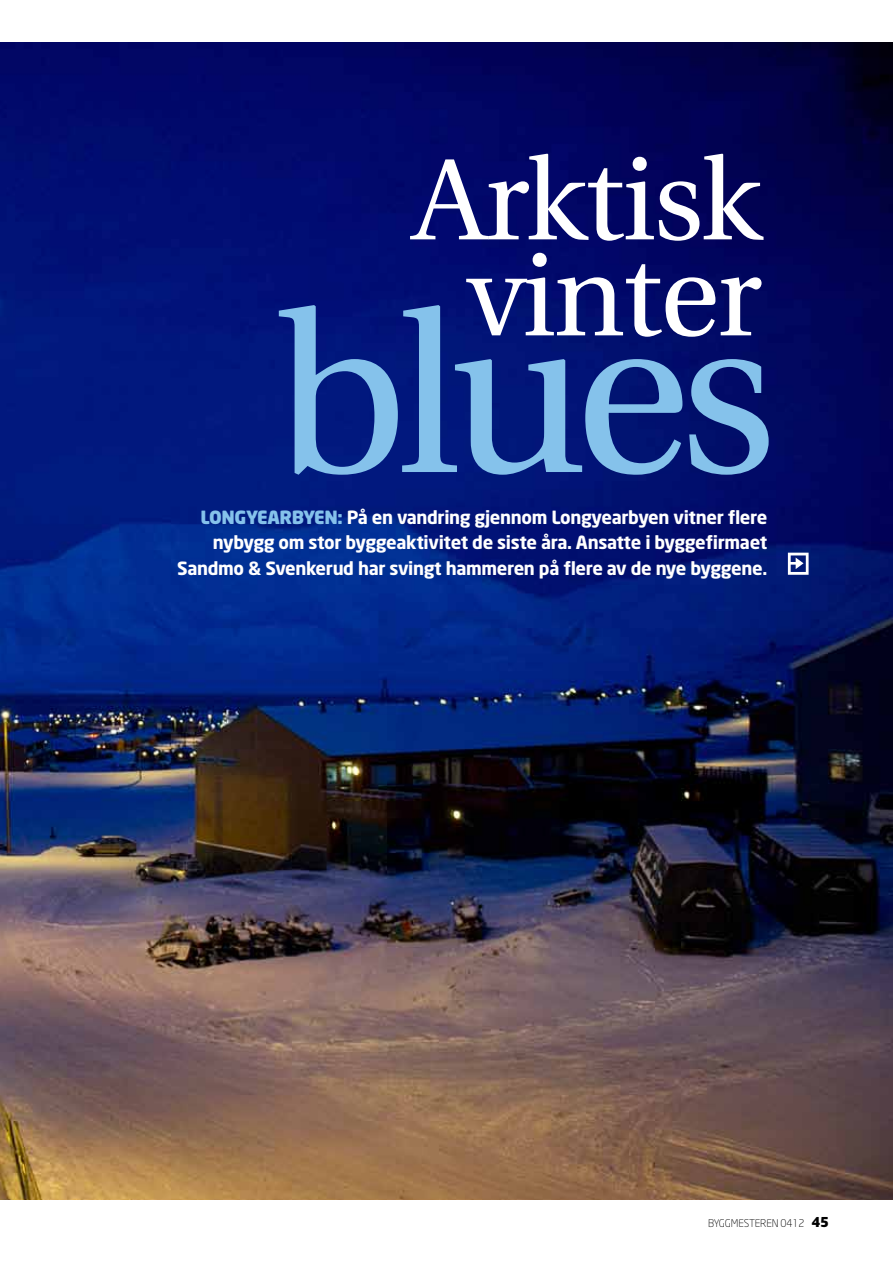
<style>
.page{position:relative;width:893px;height:1263px;background:#fff}
.page>*{position:absolute;margin:0;border:0;box-sizing:border-box;transform-origin:0 0}
.t1{font:225px "Utopia";letter-spacing:-.05em;color:#85c2eb}
.t2{font:115.5px/96px "Utopia";letter-spacing:-.02em;color:#fff;text-align:center}
.t3{font:700 18px/25.5px "Neo Sans";letter-spacing:-.02em;color:#fff;text-align:right}
.t4{font:300 10.5px "Neo Sans";letter-spacing:-.015em;color:#000}
.s1{font-weight:900;color:#85c2eb}
.s2{font-weight:900;font-size:13.5px}
</style>
<div class="page">
<img style="left:0;top:43px;width:892px;height:1156px">
<svg style="left:788px;top:553px;width:21px;height:22px"></svg>
<h2 class="t2" style="left:413px;top:154px;width:350px">Arktisk vinter</h2>
<h1 class="t1" style="left:274px;top:272px;width:504px">blues</h1>
<p class="t3" style="left:177px;top:504px;width:592px"><span class="s1">LONGYEARBYEN:</span> På en vandring gjennom Longyearbyen vitner flere nybygg om stor byggeaktivitet de siste åra. Ansatte i byggefirmaet<br>Sandmo &amp; Svenkerud har svingt hammeren på flere av de nye byggene.</p>
<p class="t4" style="left:708px;top:1217px;width:123px">BYGGMESTEREN 0412 <span class="s2">45</span></p>
</div>
